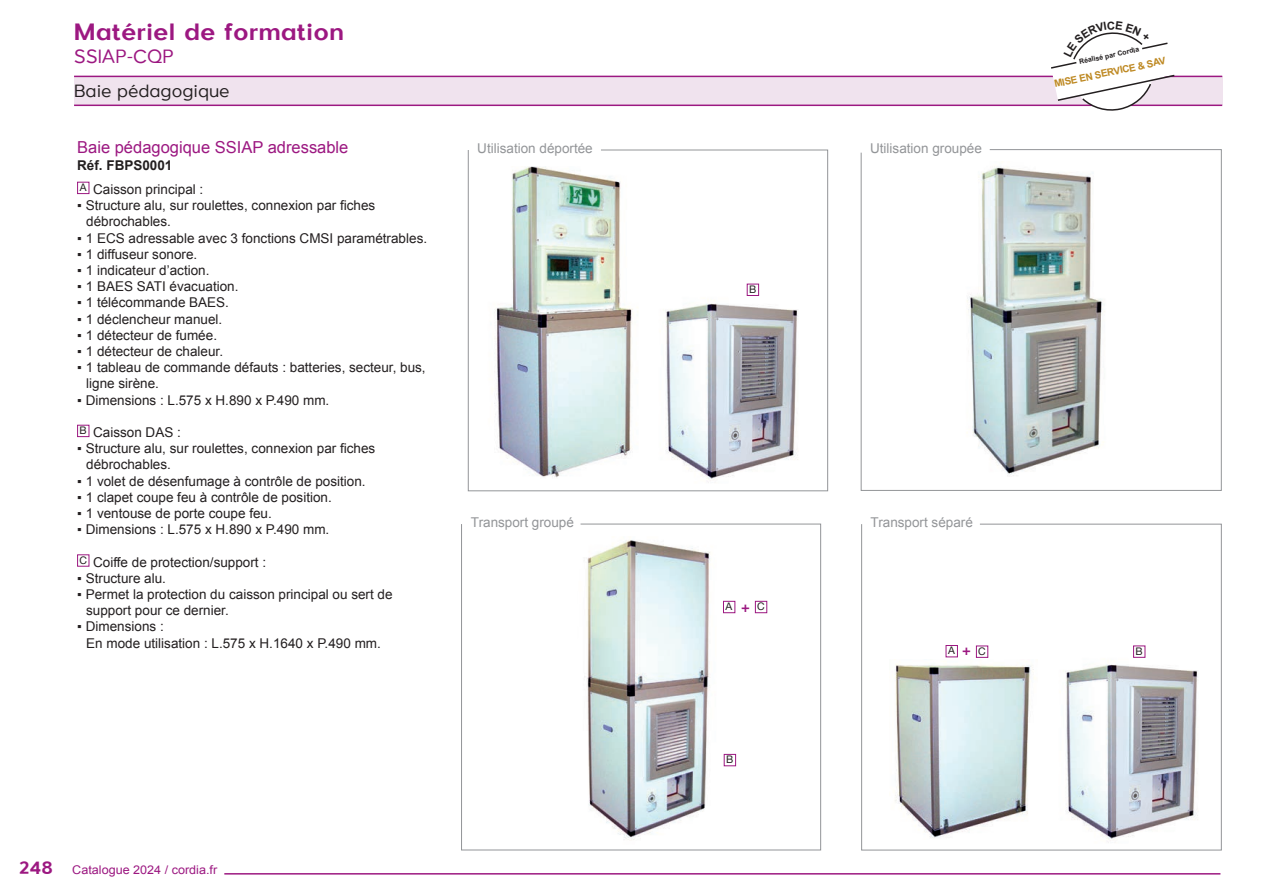
<style>
.page{position:relative;width:1263px;height:893px;background:#fff}
.page>*{position:absolute;margin:0;border:0;box-sizing:border-box;transform-origin:0 0}
.t1{font:700 24px "Larke Neue";color:#9c1881}
.t2{font:19.5px "Larke Neue";color:#9c1881}
.t3{font:18px "Larke Neue";color:#231f20}
.t4{font:16.5px "Arial";color:#9c1881}
.t5{font:13.5px/16.2px "Arial";color:#231f20}
.t6{font:13.5px "Arial";color:#939598}
.t7{font:12px "Arial";color:#9c1881;scale:1.05 1}
.t8{font:10.5px "Helvetica Neue LT Pro";color:#231f20}
.t9{font:700 9.9px "Arial";color:#be8923}
.t10{font:700 6.9px "Arial";color:#231f20}
.s1{font-weight:700}
.s2{font-family:"Larke Neue";font-weight:700;font-size:18px}
.s3{font-weight:700;font-size:14.55px;color:#9c1881}
</style>
<div class="page">
<hr style="left:224px;top:873px;width:996px;height:2px;background:#9c1881">
<div style="left:74px;top:76px;width:1148px;height:29px;background:#f0e3ee"></div>
<hr style="left:74px;top:76px;width:1148px;height:1px;background:#9c1881">
<hr style="left:74px;top:105px;width:1148px;height:1px;background:#9c1881">
<div style="left:77px;top:182px;width:12px;height:12px;background:#fff;border:1px solid #9c1881"></div>
<div style="left:77px;top:425px;width:12px;height:12px;background:#fff;border:1px solid #9c1881"></div>
<div style="left:77px;top:554px;width:12px;height:13px;background:#fff;border:1px solid #9c1881"></div>
<svg style="left:467px;top:149px;width:361px;height:343px"></svg>
<img style="left:477px;top:166px;width:162px;height:312px">
<svg style="left:860px;top:149px;width:362px;height:342px"></svg>
<img style="left:955px;top:162px;width:171px;height:314px">
<svg style="left:461px;top:523px;width:360px;height:328px"></svg>
<img style="left:578px;top:536px;width:143px;height:308px">
<svg style="left:861px;top:523px;width:361px;height:328px"></svg>
<img style="left:890px;top:659px;width:148px;height:180px">
<div style="left:723px;top:601px;width:12px;height:12px;background:#fff;border:1px solid #9c1881"></div>
<div style="left:724px;top:754px;width:12px;height:12px;background:#fff;border:1px solid #9c1881"></div>
<div style="left:755px;top:601px;width:12px;height:12px;background:#fff;border:1px solid #9c1881"></div>
<svg style="left:1049px;top:32px;width:127px;height:79px"></svg>
<h1 class="t1" style="left:74px;top:17px;width:272px">Matériel de formation</h1>
<h2 class="t2" style="left:74px;top:45px;width:101px">SSIAP-CQP</h2>
<h3 class="t3" style="left:74px;top:80px;width:157px">Baie pédagogique</h3>
<p class="t4" style="left:77px;top:137px;width:273px">Baie pédagogique SSIAP adressable</p>
<p class="t5" style="left:77px;top:153px;width:128px;line-height:24.2px"><span class="s1">Réf. FBPS0001<br></span><sup>A</sup> Caisson principal :</p>
<p class="t5" style="left:86px;top:197px;width:291px;text-indent:-9px">▪ Structure alu, sur roulettes, connexion par fiches débrochables.</p>
<p class="t5" style="left:77px;top:230px;width:351px">▪ 1 ECS adressable avec 3 fonctions CMSI paramétrables.</p>
<p class="t5" style="left:77px;top:246px;width:122px">▪ 1 diffuseur sonore.</p>
<p class="t5" style="left:77px;top:262px;width:134px">▪ 1 indicateur d’action.</p>
<p class="t5" style="left:77px;top:278px;width:163px">▪ 1 BAES SATI évacuation.</p>
<p class="t5" style="left:77px;top:295px;width:153px">▪ 1 télécommande BAES.</p>
<p class="t5" style="left:77px;top:311px;width:147px">▪ 1 déclencheur manuel.</p>
<p class="t5" style="left:77px;top:327px;width:141px">▪ 1 détecteur de fumée.</p>
<p class="t5" style="left:77px;top:343px;width:147px">▪ 1 détecteur de chaleur.</p>
<p class="t5" style="left:86px;top:359px;width:341px;text-indent:-9px">▪ 1 tableau de commande défauts : batteries, secteur, bus, ligne sirène.</p>
<p class="t5" style="left:77px;top:392px;width:254px">▪ Dimensions : L.575 x H.890 x P.490 mm.</p>
<p class="t5" style="left:80px;top:424px;width:103px"><sup>B</sup> Caisson DAS :</p>
<p class="t5" style="left:86px;top:440px;width:291px;text-indent:-9px">▪ Structure alu, sur roulettes, connexion par fiches débrochables.</p>
<p class="t5" style="left:77px;top:473px;width:290px">▪ 1 volet de désenfumage à contrôle de position.</p>
<p class="t5" style="left:77px;top:489px;width:256px">▪ 1 clapet coupe feu à contrôle de position.</p>
<p class="t5" style="left:77px;top:505px;width:196px">▪ 1 ventouse de porte coupe feu.</p>
<p class="t5" style="left:77px;top:521px;width:254px">▪ Dimensions : L.575 x H.890 x P.490 mm.</p>
<p class="t5" style="left:79px;top:554px;width:188px"><sup>C</sup> Coiffe de protection/support :</p>
<p class="t5" style="left:77px;top:570px;width:90px">▪ Structure alu.</p>
<p class="t5" style="left:86px;top:586px;width:308px;text-indent:-9px">▪ Permet la protection du caisson principal ou sert de support pour ce dernier.</p>
<p class="t5" style="left:86px;top:619px;width:296px;text-indent:-9px">▪ Dimensions :<br>En mode utilisation : L.575 x H.1640 x P.490 mm.</p>
<p class="t7" style="left:19px;top:862px;width:190px"><span class="s2">248</span> Catalogue 2024 / cordia.fr</p>
<p class="t6" style="left:477px;top:140px;width:117px">Utilisation déportée</p>
<p class="t6" style="left:870px;top:139px;width:113px">Utilisation groupée</p>
<p class="t8" style="left:749px;top:283px;width:9px">B</p>
<p class="t10" style="left:1078px;top:57px;width:63px;rotate:-12deg">Réalisé par Cordia</p>
<p class="t9" style="left:1053px;top:78px;width:115px;rotate:-12deg">MISE EN SERVICE &amp; SAV</p>
<p class="t6" style="left:471px;top:514px;width:105px">Transport groupé</p>
<p class="t6" style="left:871px;top:514px;width:104px">Transport séparé</p>
<p class="t8" style="left:726px;top:600px;width:26px">A <span class="s3">+</span></p>
<p class="t8" style="left:757px;top:600px;width:9px">C</p>
<p class="t8" style="left:726px;top:753px;width:9px">B</p>
<p class="t8" style="left:948px;top:645px;width:39px">A<span class="s3">+</span>C</p>
<p class="t8" style="left:1135px;top:645px;width:9px">B</p>
</div>
